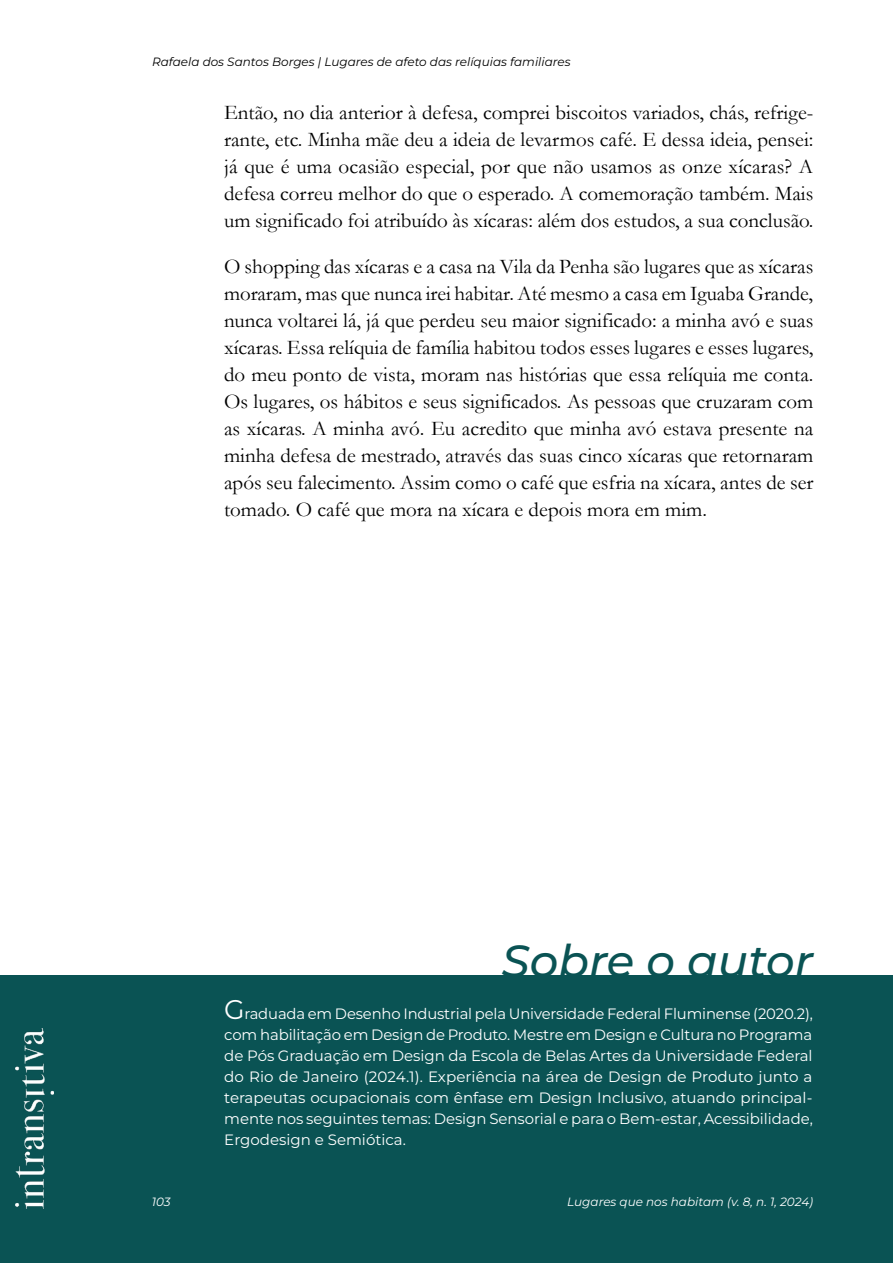
<style>
.page{position:relative;width:893px;height:1263px;background:#fff}
.page>*{position:absolute;margin:0;border:0;box-sizing:border-box;transform-origin:0 0}
.t1{font:italic 500 45px "Montserrat";color:#0a5354}
.t2{font:21px/27px "Garamond";color:#000;text-align:justify}
.t3{font:15px/21px "Montserrat";letter-spacing:-.005em;color:#fff;text-align:justify}
.t4{font:italic 12px "Montserrat";color:#000}
.t5{font:italic 12px "Montserrat";color:#fff}
.t6{font:italic 12px "Montserrat";color:#fff;scale:3.2 1}
.s1{font-size:27px}
</style>
<div class="page">
<div style="left:0;top:976px;width:893px;height:287px;background:#0a5354"></div>
<img style="left:15px;top:1028px;width:39px;height:181px">
<p class="t4" style="left:152px;top:53px;width:420px">Rafaela dos Santos Borges | Lugares de afeto das relíquias familiares</p>
<p class="t2" style="left:224px;top:98px;width:591px">Então, no dia anterior à defesa, comprei biscoitos variados, chás, refrige&shy;rante, etc. Minha mãe deu a ideia de levarmos café. E dessa ideia, pensei: já que é uma ocasião especial, por que não usamos as onze xícaras? A defesa correu melhor do que o esperado. A comemoração também. Mais um significado foi atribuído às xícaras: além dos estudos, a sua conclusão.</p>
<p class="t2" style="left:224px;top:253px;width:591px">O shopping das xícaras e a casa na Vila da Penha são lugares que as xícaras moraram, mas que nunca irei habitar. Até mesmo a casa em Iguaba Grande, nunca voltarei lá, já que perdeu seu maior significado: a minha avó e suas xícaras. Essa relíquia de família habitou todos esses lugares e esses lugares, do meu ponto de vista, moram nas histórias que essa relíquia me conta.<br>Os lugares, os hábitos e seus significados. As pessoas que cruzaram com as xícaras. A minha avó. Eu acredito que minha avó estava presente na minha defesa de mestrado, através das suas cinco xícaras que retornaram após seu falecimento. Assim como o café que esfria na xícara, antes de ser tomado. O café que mora na xícara e depois mora em mim.</p>
<h1 class="t1" style="left:502px;top:930px;width:313px">Sobre o autor</h1>
<p class="t3" style="left:224px;top:1002px;width:590px"><span class="s1">G</span>raduada em Desenho Industrial pela Universidade Federal Fluminense (2020.2), com habilitação em Design de Produto. Mestre em Design e Cultura no Programa de Pós Graduação em Design da Escola de Belas Artes da Universidade Federal do Rio de Janeiro (2024.1). Experiência na área de Design de Produto junto a terapeutas ocupacionais com ênfase em Design Inclusivo, atuando principal&shy;mente nos seguintes temas: Design Sensorial e para o Bem-estar, Acessibilidade, Ergodesign e Semiótica.</p>
<p class="t5" style="left:152px;top:1193px;width:20px">103</p>
<p class="t6" style="left:163px;top:1193px;width:15px">03</p>
<p class="t5" style="left:567px;top:1193px;width:247px">Lugares que nos habitam (v. 8, n. 1, 2024)</p>
</div>
